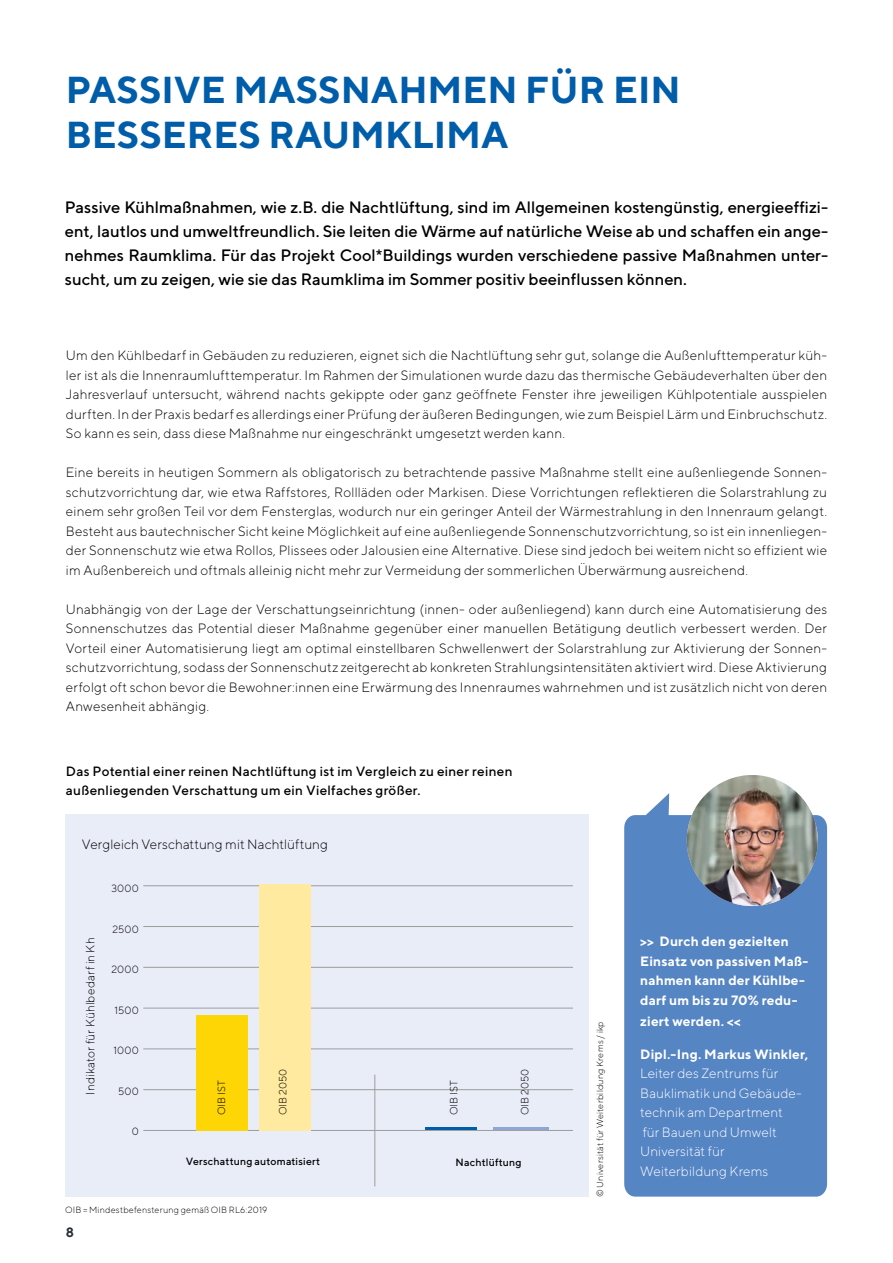
<style>
.page{position:relative;width:893px;height:1263px;background:#fff}
.page>*{position:absolute;margin:0;border:0;box-sizing:border-box;transform-origin:0 0}
.t1{font:700 37.5px/45px "TT Norms";color:#005da9}
.t2{font:500 16.5px/24px "TT Norms";color:#000;text-align:justify}
.t3{font:300 13.5px/19.5px "TT Norms";letter-spacing:.015em;color:#000;text-align:justify}
.t4{font:700 13.5px/19.5px "TT Norms";letter-spacing:.01em;color:#fff}
.t5{font:500 13.5px/19.5px "TT Norms";letter-spacing:.02em;color:#000}
.t6{font:300 13.5px/19.5px "TT Norms";letter-spacing:.005em;color:#fff}
.t7{font:700 13.5px "TT Norms";color:#25303b}
.t8{font:300 12px "TT Norms";letter-spacing:.01em;color:#000}
.t9{font:300 10.5px "TT Norms";letter-spacing:.015em;color:#000}
.t10{font:500 10.5px "TT Norms";letter-spacing:.02em;color:#000}
.t11{font:300 9px "TT Norms";letter-spacing:.02em;color:#000}
</style>
<div class="page">
<div style="left:65px;top:814px;width:524px;height:383px;background:#e9edf8"></div>
<div style="left:624px;top:793px;width:203px;height:403px;background:#5685c4"></div>
<img style="left:687px;top:775px;width:131px;height:131px;border-radius:66px">
<hr style="left:143px;top:885px;width:430px;height:1px;background:#9d9d9c">
<hr style="left:143px;top:926px;width:430px;height:1px;background:#9d9d9c">
<hr style="left:143px;top:967px;width:430px;height:1px;background:#9d9d9c">
<hr style="left:143px;top:1008px;width:430px;height:1px;background:#9d9d9c">
<hr style="left:143px;top:1048px;width:430px;height:1px;background:#9d9d9c">
<hr style="left:143px;top:1089px;width:430px;height:1px;background:#9d9d9c">
<hr style="left:143px;top:1130px;width:430px;height:1px;background:#9d9d9c">
<div style="left:196px;top:1015px;width:51px;height:115px;background:#ffd605"></div>
<div style="left:260px;top:884px;width:51px;height:246px;background:#ffeaa0"></div>
<hr style="left:374px;top:1074px;width:1px;height:112px;background:#9d9d9c">
<hr style="left:493px;top:1127px;width:55px;height:3px;background:#8da6d6">
<hr style="left:426px;top:1127px;width:51px;height:3px;background:#005da9">
<h1 class="t1" style="left:66px;top:66px;width:616px">PASSIVE MASSNAHMEN FÜR EIN<br>BESSERES RAUMKLIMA</h1>
<p class="t2" style="left:65px;top:195px;width:765px">Passive Kühlmaßnahmen, wie z.B. die Nachtlüftung, sind im Allgemeinen kostengünstig, energieeffizi&shy;ent, lautlos und umweltfreundlich. Sie leiten die Wärme auf natürliche Weise ab und schaffen ein ange&shy;nehmes Raumklima. Für das Projekt Cool*Buildings wurden verschiedene passive Maßnahmen unter&shy;sucht, um zu zeigen, wie sie das Raumklima im Sommer positiv beeinflussen können.</p>
<p class="t3" style="left:66px;top:345px;width:763px">Um den Kühlbedarf in Gebäuden zu reduzieren, eignet sich die Nachtlüftung sehr gut, solange die Außenlufttemperatur küh&shy;ler ist als die Innenraumlufttemperatur. Im Rahmen der Simulationen wurde dazu das thermische Gebäudeverhalten über den Jahresverlauf untersucht, während nachts gekippte oder ganz geöffnete Fenster ihre jeweiligen Kühlpotentiale ausspielen durften. In der Praxis bedarf es allerdings einer Prüfung der äußeren Bedingungen, wie zum Beispiel Lärm und Einbruchschutz.<br>So kann es sein, dass diese Maßnahme nur eingeschränkt umgesetzt werden kann.</p>
<p class="t3" style="left:66px;top:462px;width:763px">Eine bereits in heutigen Sommern als obligatorisch zu betrachtende passive Maßnahme stellt eine außenliegende Sonnen&shy;schutzvorrichtung dar, wie etwa Raffstores, Rollläden oder Markisen. Diese Vorrichtungen reflektieren die Solarstrahlung zu einem sehr großen Teil vor dem Fensterglas, wodurch nur ein geringer Anteil der Wärmestrahlung in den Innenraum gelangt.<br>Besteht aus bautechnischer Sicht keine Möglichkeit auf eine außenliegende Sonnenschutzvorrichtung, so ist ein innenliegen&shy;der Sonnenschutz wie etwa Rollos, Plissees oder Jalousien eine Alternative. Diese sind jedoch bei weitem nicht so effizient wie im Außenbereich und oftmals alleinig nicht mehr zur Vermeidung der sommerlichen Überwärmung ausreichend.</p>
<p class="t3" style="left:66px;top:599px;width:763px">Unabhängig von der Lage der Verschattungseinrichtung (innen- oder außenliegend) kann durch eine Automatisierung des Sonnenschutzes das Potential dieser Maßnahme gegenüber einer manuellen Betätigung deutlich verbessert werden. Der Vorteil einer Automatisierung liegt am optimal einstellbaren Schwellenwert der Solarstrahlung zur Aktivierung der Sonnen&shy;schutzvorrichtung, sodass der Sonnenschutz zeitgerecht ab konkreten Strahlungsintensitäten aktiviert wird. Diese Aktivierung erfolgt oft schon bevor die Bewohner:innen eine Erwärmung des Innenraumes wahrnehmen und ist zusätzlich nicht von deren Anwesenheit abhängig.</p>
<p class="t5" style="left:66px;top:761px;width:448px">Das Potential einer reinen Nachtlüftung ist im Vergleich zu einer reinen außenliegenden Verschattung um ein Vielfaches größer.</p>
<p class="t3" style="left:82px;top:834px;width:248px">Vergleich Verschattung mit Nachtlüftung</p>
<p class="t8" style="left:83px;top:1094px;width:159px;rotate:-90deg">Indikator für Kühlbedarf in Kh</p>
<p class="t9" style="left:111px;top:882px;width:29px">3000</p>
<p class="t9" style="left:112px;top:922px;width:28px">2500</p>
<p class="t9" style="left:111px;top:963px;width:29px">2000</p>
<p class="t9" style="left:114px;top:1003px;width:26px">1500</p>
<p class="t9" style="left:113px;top:1044px;width:27px">1000</p>
<p class="t9" style="left:118px;top:1084px;width:22px">500</p>
<p class="t9" style="left:132px;top:1125px;width:9px">0</p>
<p class="t9" style="left:215px;top:1115px;width:37px;rotate:-90deg">OIB IST</p>
<p class="t9" style="left:276px;top:1115px;width:48px;rotate:-90deg">OIB 2050</p>
<p class="t9" style="left:447px;top:1115px;width:37px;rotate:-90deg">OIB IST</p>
<p class="t9" style="left:518px;top:1115px;width:48px;rotate:-90deg">OIB 2050</p>
<p class="t10" style="left:186px;top:1155px;width:136px">Verschattung automatisiert</p>
<p class="t10" style="left:456px;top:1156px;width:68px">Nachtlüftung</p>
<p class="t11" style="left:65px;top:1204px;width:204px">OIB = Mindestbefensterung gemäß OIB RL6:2019</p>
<p class="t7" style="left:66px;top:1224px;width:10px">8</p>
<p class="t11" style="left:594px;top:1197px;width:177px;rotate:-90deg">© Universität für Weiterbildung Krems / ikp</p>
<p class="t4" style="left:640px;top:931px;width:170px">&gt;&gt; Durch den gezielten<br>Einsatz von passiven Maß&shy;nahmen kann der Kühlbe&shy;darf um bis zu 70% redu-</p>
<p class="t4" style="left:640px;top:1011px;width:102px">ziert werden. &lt;&lt;</p>
<p class="t4" style="left:640px;top:1044px;width:169px">Dipl.-Ing. Markus Winkler,</p>
<p class="t6" style="left:640px;top:1063px;width:163px">Leiter des Zentrums für<br>Bauklimatik und Gebäude&shy;technik am Department für Bauen und Umwelt<br>Universität für<br>Weiterbildung Krems</p>
</div>
